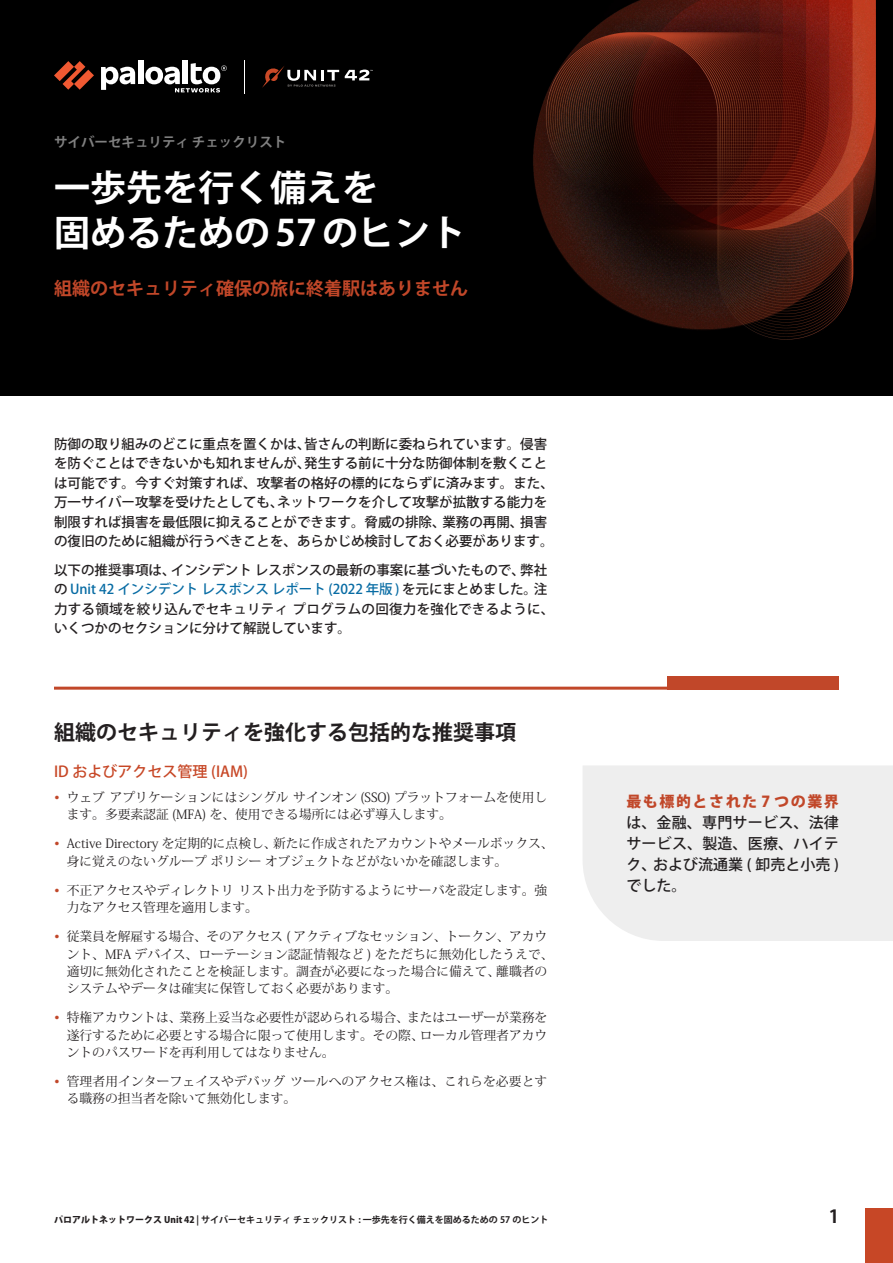
<style>
.page{position:relative;width:893px;height:1263px;background:#fff}
.page>*{position:absolute;margin:0;border:0;box-sizing:border-box;transform-origin:0 0}
.title-page-title{font:700 36px/45px "Koz Go Pr 6 N";color:#fff}
.t1{font:700 21px "Koz Go Pr 6 N";color:#231f20}
.title-page-subtitle{font:700 18px "Koz Go Pr 6 N";color:#c14729}
.t2{font:700 18px "Koz Go Pr 6 N";color:#231f20}
.body-text{font:500 15px/21px "Koz Go Pr 6 N";letter-spacing:.015em;color:#231f20;text-align:justify}
.t3{font:500 15px "Koz Go Pr 6 N";color:#c74726}
.body-text-2{font:500 13.5px/19.5px "Koz Go Pro";color:#231f20}
.title-page-title-2{font:700 13.5px "Koz Go Pr 6 N";color:#808080}
.bullet-list{font:12.75px/17.2px "Koz Min Pr 6 N";color:#231f20}
.t4{font:700 9px "Koz Go Pr 6 N";color:#231f20}
.s1{color:#086ca4}
.s2{color:#c14729}
.s3{font-weight:800;color:#c14729}
.s4{font-weight:800}
</style>
<div class="page">
<div style="left:865px;top:1208px;width:28px;height:55px;background:#c74726"></div>
<div style="left:0;top:0;width:893px;height:395px;background:#000"></div>
<img style="left:533px;top:0;width:342px;height:340px">
<svg style="left:54px;top:61px;width:40px;height:29px"></svg>
<div style="left:138px;top:61px;width:5px;height:23px;background:#fff"></div>
<svg style="left:101px;top:67px;width:34px;height:23px"></svg>
<div style="left:183px;top:61px;width:5px;height:23px;background:#fff"></div>
<svg style="left:145px;top:63px;width:82px;height:29px"></svg>
<hr style="left:244px;top:60px;width:1px;height:33px;background:#fff">
<svg style="left:345px;top:70px;width:28px;height:10px"></svg>
<svg style="left:262px;top:66px;width:77px;height:22px"></svg>
<div style="left:583px;top:766px;width:310px;height:175px;background:#eee"></div>
<div style="left:668px;top:676px;width:171px;height:14px;background:#c14729"></div>
<hr style="left:54px;top:687px;width:785px;height:3px;background:#c14729">
<p class="title-page-title-2" style="left:54px;top:134px;width:234px">サイバーセキュリティ チェックリスト</p>
<p class="title-page-title" style="left:54px;top:166px;width:414px">一歩先を行く備えを<br>固めるための 57 のヒント</p>
<p class="title-page-subtitle" style="left:54px;top:278px;width:415px">組織のセキュリティ確保の旅に終着駅はありません</p>
<p class="body-text-2" style="left:54px;top:435px;width:501px">防御の取り組みのどこに重点を置くかは、皆さんの判断に委ねられています。侵害を防ぐことはできないかも知れませんが、発生する前に十分な防御体制を敷くことは可能です。今すぐ対策すれば、攻撃者の格好の標的にならずに済みます。また、万一サイバー攻撃を受けたとしても、ネットワークを介して攻撃が拡散する能力を制限すれば損害を最低限に抑えることができます。脅威の排除、業務の再開、損害の復旧のために組織が行うべきことを、あらかじめ検討しておく必要があります。</p>
<p class="body-text-2" style="left:54px;top:561px;width:502px">以下の推奨事項は、インシデント レスポンスの最新の事案に基づいたもので、弊社の <span class="s1">Unit 42 インシデント レスポンス レポート (2022 年版 )</span> を元にまとめました。注力する領域を絞り込んでセキュリティ プログラムの回復力を強化できるように、いくつかのセクションに分けて解説しています。</p>
<p class="t1" style="left:54px;top:720px;width:463px">組織のセキュリティを強化する包括的な推奨事項</p>
<p class="t3" style="left:54px;top:763px;width:196px">ID およびアクセス管理 (IAM)</p>
<p class="bullet-list" style="left:67px;top:789px;width:482px;text-indent:-13px"><span class="s2">•</span> ウェブアプリケーションにはシングルサインオン (SSO) プラットフォームを使用します。多要素認証 (MFA) を、使用できる場所には必ず導入します。</p>
<p class="bullet-list" style="left:67px;top:835px;width:488px;text-indent:-13px"><span class="s2">•</span> Active Directory を定期的に点検し、新たに作成されたアカウントやメールボックス、身に覚えのないグループポリシーオブジェクトなどがないかを確認します。</p>
<p class="bullet-list" style="left:67px;top:882px;width:482px;text-indent:-13px"><span class="s2">•</span> 不正アクセスやディレクトリリスト出力を予防するようにサーバを設定します。強力なアクセス管理を適用します。</p>
<p class="bullet-list" style="left:67px;top:928px;width:488px;text-indent:-13px"><span class="s2">•</span> 従業員を解雇する場合、そのアクセス ( アクティブなセッション、トークン、アカウント、MFA デバイス、ローテーション認証情報など ) をただちに無効化したうえで、適切に無効化されたことを検証します。調査が必要になった場合に備えて、離職者のシステムやデータは確実に保管しておく必要があります。</p>
<p class="bullet-list" style="left:67px;top:1009px;width:482px;text-align:justify;text-indent:-13px"><span class="s2">•</span> 特権アカウントは、業務上妥当な必要性が認められる場合、またはユーザーが業務を遂行するために必要とする場合に限って使用します。その際、ローカル管理者アカウントのパスワードを再利用してはなりません。</p>
<p class="bullet-list" style="left:67px;top:1073px;width:482px;text-indent:-13px"><span class="s2">•</span> 管理者用インターフェイスやデバッグツールへのアクセス権は、これらを必要とする職務の担当者を除いて無効化します。</p>
<p class="body-text" style="left:626px;top:792px;width:214px"><span class="s3">最も標的とされた 7 つの業界</span>は、金融、専門サービス、法律サービス、製造、医療、ハイテク、および流通業 ( 卸売と小売 )でした。</p>
<p class="t4" style="left:54px;top:1215px;width:496px"><span class="s4">パロアルトネットワークス Unit 42</span> | サイバーセキュリティ チェックリスト : 一歩先を行く備えを固めるための 57 のヒント</p>
<h3 class="t2" style="left:829px;top:1207px;width:12px">1</h3>
</div>
